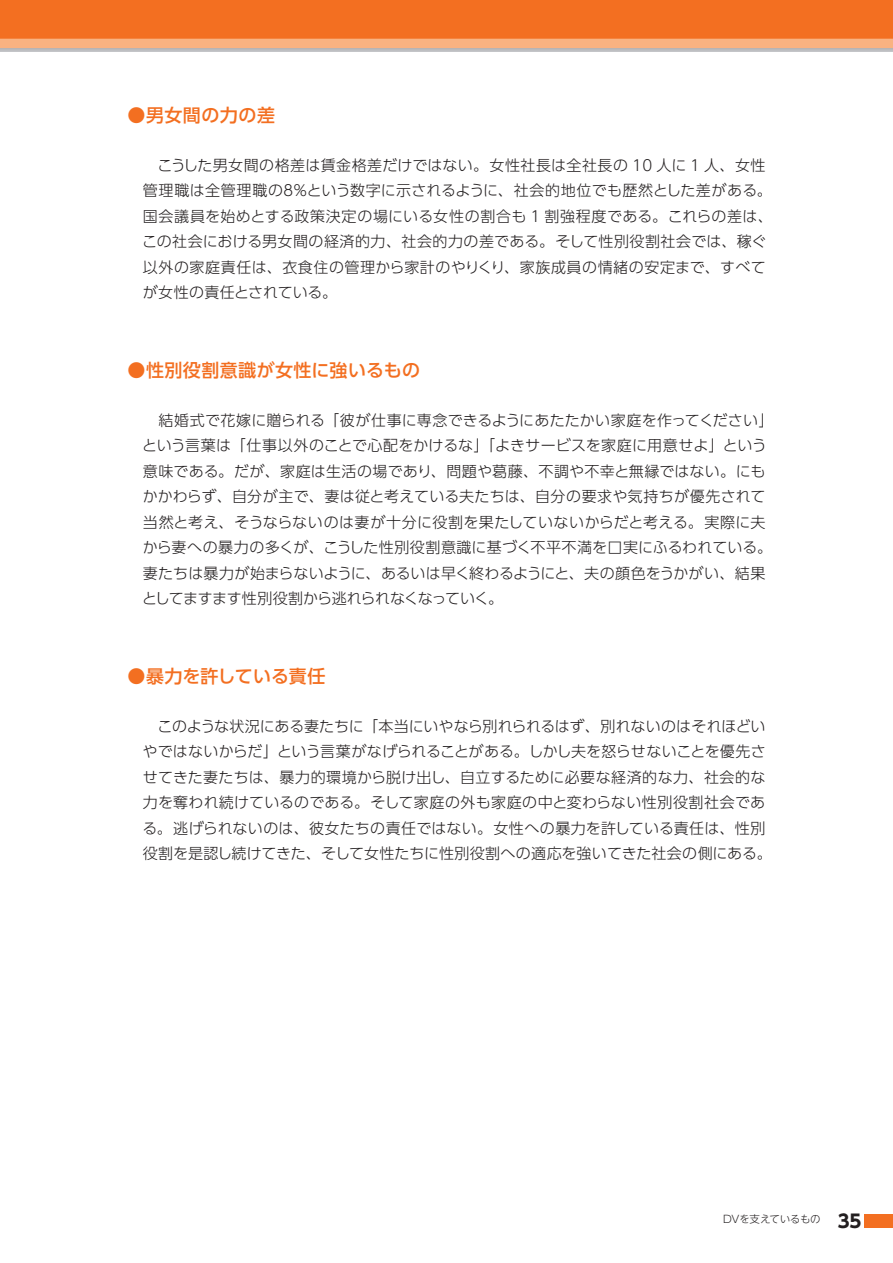
<style>
.page{position:relative;width:893px;height:1263px;background:#fff}
.page>*{position:absolute;margin:0;border:0;box-sizing:border-box;transform-origin:0 0}
.t1{font:500 18px "UD Shin Go Pro";letter-spacing:.025em;color:#f36f21}
.t2{font:500 18px "UD Shin Go Pro";letter-spacing:.005em;color:#f36f21}
.t3{font:300 15px/25.5px "UD Shin Go Pro";letter-spacing:.015em;color:#231f20}
.t4{font:300 10.5px "UD Shin Go NT Pro";letter-spacing:-.03em;color:#231f20}
.s1{font-family:"UD Shin Go Pro";font-weight:700;font-size:18px}
</style>
<div class="page">
<svg style="left:0;top:0;width:893px;height:51px;background:#f07f3b"></svg>
<div style="left:864px;top:1214px;width:29px;height:14px;background:#f36f21"></div>
<p class="t1" style="left:128px;top:101px;width:149px">●男女間の力の差</p>
<p class="t3" style="left:142px;top:152px;width:632px;text-indent:-15px">　 　こうした男女間の格差は賃金格差だけではない。女性社長は全社長の 10 人に 1 人、女性管理職は全管理職の８％という数字に示されるように、社会的地位でも歴然とした差がある。国会議員を始めとする政策決定の場にいる女性の割合も 1 割強程度である。これらの差は、この社会における男女間の経済的力、社会的力の差である。そして性別役割社会では、稼ぐ以外の家庭責任は、衣食住の管理から家計のやりくり、家族成員の情緒の安定まで、すべてが女性の責任とされている。</p>
<p class="t1" style="left:128px;top:356px;width:294px">●性別役割意識が女性に強いるもの</p>
<p class="t3" style="left:142px;top:407px;width:633px;text-indent:-14px">　 　結婚式で花嫁に贈られる「彼が仕事に専念できるようにあたたかい家庭を作ってください」という言葉は「仕事以外のことで心配をかけるな」「よきサービスを家庭に用意せよ」という意味である。だが、家庭は生活の場であり、問題や葛藤、不調や不幸と無縁ではない。にもかかわらず、自分が主で、妻は従と考えている夫たちは、自分の要求や気持ちが優先されて当然と考え、そうならないのは妻が十分に役割を果たしていないからだと考える。実際に夫から妻への暴力の多くが、こうした性別役割意識に基づく不平不満を口実にふるわれている。妻たちは暴力が始まらないように、あるいは早く終わるようにと、夫の顔色をうかがい、結果としてますます性別役割から逃れられなくなっていく。</p>
<p class="t2" style="left:128px;top:662px;width:199px">●暴力を許している責任</p>
<p class="t3" style="left:142px;top:713px;width:631px;text-indent:-15px">　 　このような状況にある妻たちに「本当にいやなら別れられるはず、別れないのはそれほどいやではないからだ」という言葉がなげられることがある。しかし夫を怒らせないことを優先させてきた妻たちは、暴力的環境から脱け出し、自立するために必要な経済的な力、社会的な力を奪われ続けているのである。そして家庭の外も家庭の中と変わらない性別役割社会である。逃げられないのは、彼女たちの責任ではない。女性への暴力を許している責任は、性別役割を是認し続けてきた、そして女性たちに性別役割への適応を強いてきた社会の側にある。</p>
<p class="t4" style="left:723px;top:1211px;width:140px">DVを支えているもの <span class="s1">35</span></p>
</div>
